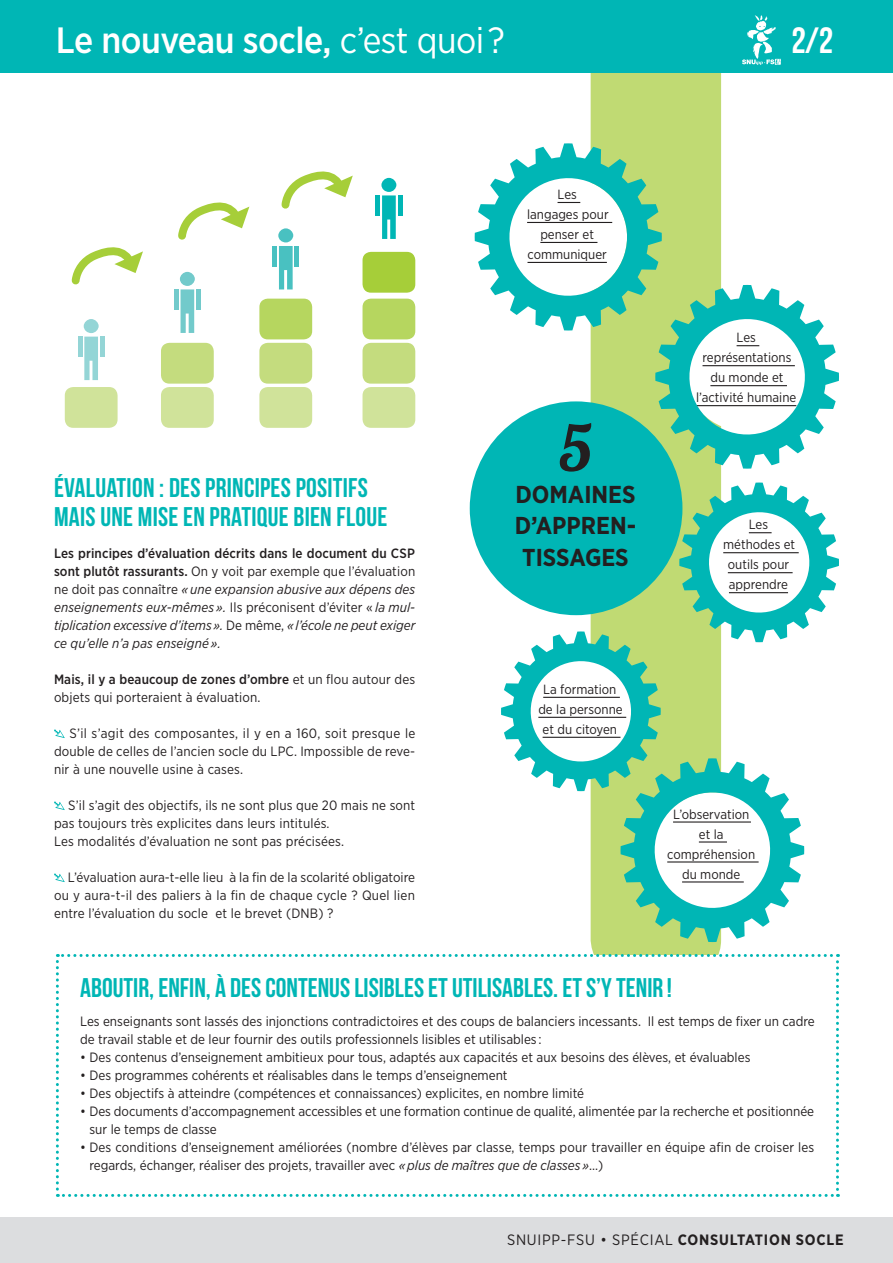
<style>
.page{position:relative;width:893px;height:1263px;background:#fff}
.page>*{position:absolute;margin:0;border:0;box-sizing:border-box;transform-origin:0 0}
.t1{font:64.65px "Lobster 1.4";color:#231f20}
.t2{font:500 36.6px "Gotham Narrow";letter-spacing:-.015em;color:#fff}
.t3{font:36.6px "Bebas Neue";color:#fff}
.t4{font:27px/28.5px "Bebas Neue";letter-spacing:.01em;color:#00b6b5}
.t5{font:700 24.45px/31.5px "Gotham Narrow";color:#231f20;text-align:center}
.t6{font:15px "Gotham Narrow";letter-spacing:.05em;color:#231f20}
.t7{font:13.5px/18px "Gotham Narrow";color:#231f20}
.t8{font:italic 13.5px/18px "Gotham Narrow";color:#231f20;text-align:justify}
.t9{font:13.35px/20px "Gotham Narrow";color:#231f20;text-align:center}
.s1{font-weight:400}
.s2{font-weight:500;font-style:normal}
.s3{font-style:normal}
.s4{font-weight:500}
.s5{font-style:italic}
.s6{font-weight:700}
</style>
<div class="page">
<div style="left:591px;top:24px;width:130px;height:950px;background:#c0da73;border-radius:34px"></div>
<svg style="left:54px;top:729px;width:11px;height:9px"></svg>
<svg style="left:54px;top:801px;width:11px;height:9px"></svg>
<svg style="left:54px;top:873px;width:11px;height:9px"></svg>
<div style="left:0;top:0;width:893px;height:72px;background:#00b6b5"></div>
<svg style="left:742px;top:15px;width:39px;height:50px"></svg>
<svg style="left:56px;top:954px;width:783px;height:243px"></svg>
<div style="left:470px;top:401px;width:212px;height:214px;background:#00b6b5;border-radius:50%"></div>
<svg style="left:501px;top:482px;width:338px;height:460px"></svg>
<svg style="left:475px;top:143px;width:364px;height:326px"></svg>
<svg style="left:84px;top:337px;width:14px;height:43px"></svg>
<hr style="left:100px;top:337px;width:4px;height:20px;background:#94d5d6">
<hr style="left:78px;top:337px;width:4px;height:20px;background:#94d5d6">
<div style="left:84px;top:319px;width:15px;height:14px;background:#94d5d6;border-radius:50%"></div>
<svg style="left:181px;top:289px;width:13px;height:44px"></svg>
<div style="left:196px;top:289px;width:5px;height:21px;background:#72cacb"></div>
<hr style="left:174px;top:289px;width:4px;height:21px;background:#72cacb">
<div style="left:180px;top:272px;width:15px;height:14px;background:#72cacb;border-radius:50%"></div>
<svg style="left:279px;top:246px;width:14px;height:43px"></svg>
<hr style="left:295px;top:246px;width:4px;height:20px;background:#49c1c1">
<hr style="left:273px;top:246px;width:4px;height:20px;background:#49c1c1">
<div style="left:278px;top:228px;width:15px;height:14px;background:#49c1c1;border-radius:50%"></div>
<svg style="left:382px;top:195px;width:14px;height:44px"></svg>
<hr style="left:398px;top:195px;width:4px;height:21px;background:#00b6b5">
<hr style="left:376px;top:195px;width:4px;height:21px;background:#00b6b5">
<div style="left:381px;top:178px;width:15px;height:14px;background:#00b6b5;border-radius:50%"></div>
<div style="left:65px;top:387px;width:53px;height:41px;background:#d0e39a;border-radius:9px"></div>
<div style="left:161px;top:387px;width:53px;height:41px;background:#d0e39a;border-radius:9px"></div>
<div style="left:259px;top:387px;width:53px;height:41px;background:#d0e39a;border-radius:9px"></div>
<div style="left:363px;top:387px;width:52px;height:41px;background:#d0e39a;border-radius:9px"></div>
<div style="left:161px;top:343px;width:53px;height:41px;background:#c4dc7e;border-radius:9px"></div>
<div style="left:259px;top:343px;width:53px;height:41px;background:#c4dc7e;border-radius:9px"></div>
<div style="left:363px;top:343px;width:52px;height:41px;background:#c4dc7e;border-radius:9px"></div>
<div style="left:259px;top:299px;width:53px;height:40px;background:#b6d65f;border-radius:9px"></div>
<div style="left:363px;top:299px;width:52px;height:40px;background:#b6d65f;border-radius:9px"></div>
<div style="left:363px;top:252px;width:52px;height:41px;background:#a6ce39;border-radius:9px"></div>
<svg style="left:281px;top:172px;width:72px;height:37px"></svg>
<svg style="left:178px;top:203px;width:71px;height:37px"></svg>
<svg style="left:71px;top:248px;width:72px;height:37px"></svg>
<div style="left:0;top:1217px;width:893px;height:46px;background:#dcdddf"></div>
<h2 class="t2" style="left:56px;top:17px;width:451px">Le nouveau socle, <span class="s1">c’est quoi ?</span></h2>
<h2 class="t3" style="left:791px;top:20px;width:43px">2/2</h2>
<h3 class="t4" style="left:54px;top:473px;width:335px">ÉVALUATION : DES PRINCIPES POSITIFS<br>MAIS UNE MISE EN PRATIQUE BIEN FLOUE</h3>
<p class="t8" style="left:54px;top:544px;width:363px"><span class="s2">Les principes d’évaluation décrits dans le document du CSP sont plutôt rassurants.</span> <span class="s3">On y voit par exemple que l’évaluation ne doit pas connaître</span> « une expansion abusive aux dépens des enseignements eux-mêmes ». <span class="s3">Ils préconisent d’éviter «</span> la mul&shy;tiplication excessive d’items ». <span class="s3">De même,</span> « l’école ne peut exiger ce qu’elle n’a pas enseigné ».</p>
<p class="t7" style="left:54px;top:670px;width:363px"><span class="s4">Mais, il y a beaucoup de zones d’ombre</span> et un flou autour des objets qui porteraient à évaluation.</p>
<p class="t7" style="left:54px;top:724px;width:363px;text-align:justify;text-indent:15px">S’il s’agit des composantes, il y en a 160, soit presque le double de celles de l’ancien socle du LPC. Impossible de reve&shy;nir à une nouvelle usine à cases.</p>
<p class="t7" style="left:54px;top:796px;width:363px;text-indent:14px">S’il s’agit des objectifs, ils ne sont plus que 20 mais ne sont pas toujours très explicites dans leurs intitulés.<br>Les modalités d’évaluation ne sont pas précisées.</p>
<p class="t7" style="left:54px;top:868px;width:363px;text-align:justify;text-indent:14px">L’évaluation aura-t-elle lieu à la fin de la scolarité obligatoire ou y aura-t-il des paliers à la fin de chaque cycle ? Quel lien entre l’évaluation du socle et le brevet (DNB) ?</p>
<p class="t9" style="left:527px;top:184px;width:83px">Les<br>langages pour penser et communiquer</p>
<h1 class="t1" style="left:559px;top:407px;width:35px">5</h1>
<h3 class="t5" style="left:515px;top:478px;width:123px">DOMAINES<br>D’APPREN-<br>TISSAGES</h3>
<p class="t9" style="left:696px;top:327px;width:102px">Les représentations du monde et l’activité humaine</p>
<p class="t9" style="left:723px;top:514px;width:74px">Les méthodes et outils pour apprendre</p>
<p class="t9" style="left:538px;top:679px;width:86px">La formation de la personne et du citoyen</p>
<p class="t9" style="left:667px;top:804px;width:89px">L’observation et la compréhension du monde</p>
<h3 class="t4" style="left:80px;top:973px;width:593px">ABOUTIR, ENFIN, À DES CONTENUS LISIBLES ET UTILISABLES. ET S’Y TENIR !</h3>
<p class="t7" style="left:80px;top:1012px;width:736px">Les enseignants sont lassés des injonctions contradictoires et des coups de balanciers incessants. Il est temps de fixer un cadre de travail stable et de leur fournir des outils professionnels lisibles et utilisables :</p>
<p class="t7" style="left:80px;top:1048px;width:672px">• Des contenus d’enseignement ambitieux pour tous, adaptés aux capacités et aux besoins des élèves, et évaluables</p>
<p class="t7" style="left:80px;top:1066px;width:429px">• Des programmes cohérents et réalisables dans le temps d’enseignement</p>
<p class="t7" style="left:80px;top:1084px;width:505px">• Des objectifs à atteindre (compétences et connaissances) explicites, en nombre limité</p>
<p class="t7" style="left:89px;top:1102px;width:726px;text-indent:-9px">• Des documents d’accompagnement accessibles et une formation continue de qualité, alimentée par la recherche et positionnée sur le temps de classe</p>
<p class="t7" style="left:89px;top:1138px;width:726px;text-indent:-9px">• Des conditions d’enseignement améliorées (nombre d’élèves par classe, temps pour travailler en équipe afin de croiser les regards, échanger, réaliser des projets, travailler avec <span class="s5">« plus de maîtres que de classes »</span>…)</p>
<p class="t6" style="left:507px;top:1230px;width:338px">SNUIPP-FSU • Spécial <span class="s6">CONSULTATION SOCLE</span></p>
</div>
